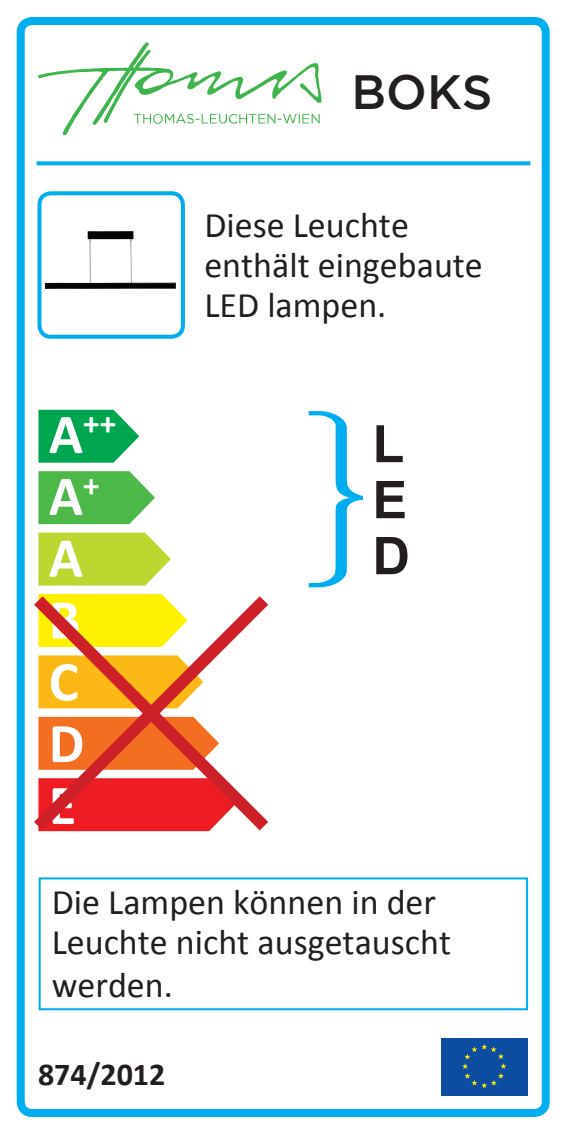
<style>
.page{position:relative;width:567px;height:1134px;background:#fff}
.page>*{position:absolute;margin:0;border:0;box-sizing:border-box;transform-origin:0 0}
.t1{font:700 56.4px/62px "Calibri";color:#fff}
.t2{font:700 52px/56px "Arial";color:#231f20;text-align:justify}
.t3{font:500 48px "Gotham";color:#231f20}
.t4{font:36px/40px "Calibri";color:#231f20}
.t5{font:700 32.8px "Calibri";color:#fff}
.t6{font:700 32px "Calibri";color:#231f20}
.s1{font-size:56.4px}
</style>
<div class="page">
<div style="left:17px;top:17px;width:533px;height:1100px;border:8px solid #00aeef;border-radius:11px"></div>
<svg style="left:37px;top:161px;width:493px;height:4px;background:#14b4f0"></svg>
<div style="left:39px;top:877px;width:489px;height:133px;border:2px solid #00aeef"></div>
<div style="left:37px;top:191px;width:148px;height:148px;border:4px solid #00aeef;border-radius:11px"></div>
<svg style="left:38px;top:533px;width:133px;height:50px;background:#c4d943"></svg>
<svg style="left:38px;top:471px;width:117px;height:53px;background:#60c05d"></svg>
<svg style="left:38px;top:410px;width:101px;height:53px;background:#22b166"></svg>
<svg style="left:309px;top:411px;width:54px;height:176px"></svg>
<div style="left:441px;top:1037px;width:86px;height:58px;background:#0d4da1"></div>
<svg style="left:462px;top:1044px;width:44px;height:44px"></svg>
<svg style="left:21px;top:583px;width:248px;height:260px"></svg>
<svg style="left:38px;top:43px;width:283px;height:92px"></svg>
<img style="left:46px;top:231px;width:130px;height:57px">
<h3 class="t3" style="left:351px;top:65px;width:142px">BOKS</h3>
<p class="t5" style="left:49px;top:402px;width:69px"><span class="s1">A</span>++</p>
<h1 class="t1" style="left:49px;top:465px;width:52px">A<sup>+<br></sup>A<br>B<br>C<br>D<br>E</h1>
<p class="t4" style="left:204px;top:205px;width:280px">Diese Leuchte enthält eingebaute<br>LED lampen.</p>
<h2 class="t2" style="left:372px;top:418px;width:39px">L E D</h2>
<p class="t4" style="left:52px;top:881px;width:401px;line-height:41.6px">Die Lampen können in der<br>Leuchte nicht ausgetauscht werden.</p>
<p class="t6" style="left:38px;top:1054px;width:129px">874/2012</p>
</div>
